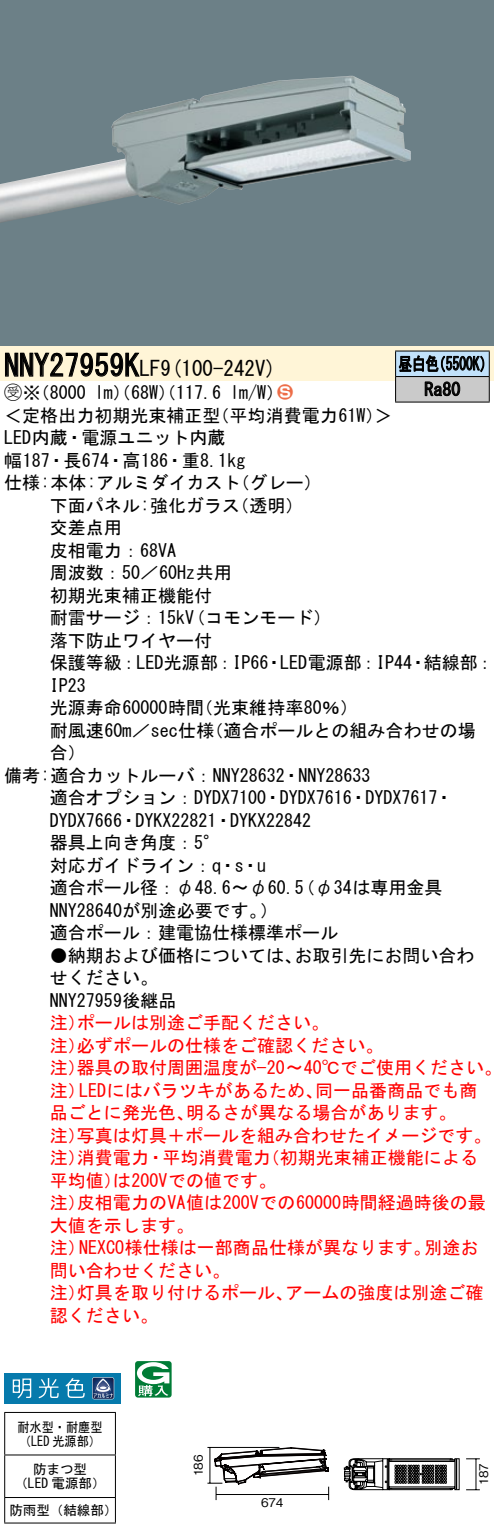
<style>
.page{position:relative;width:494px;height:1532px;background:#fff}
.page>*{position:absolute;margin:0;border:0;box-sizing:border-box;transform-origin:0 0}
.t1{font:30px "MS Gothic";color:#000}
.t2{font:21px "MS Gothic";color:#000}
.t3{font:18px/22.5px "MS Gothic";color:#000}
.t4{font:18px/22.5px "MS Gothic";color:#f00}
.t5{font:18px/25.5px "MS Gothic";color:#000;scale:.75 1}
.t6{font:18px "Ford Classification 1";color:#ed6d48}
.t7{font:13.5px/14.1px "MS Gothic";color:#000;text-align:center}
.t8{font:13.5px/14.1px "MS Gothic";color:#000;scale:.9 1}
.t9{font:12px "Gothic BBB Pro Medium 90 pv RKSJ H";letter-spacing:-.02em;color:#000}
.s1{font-size:30px}
.s2{font-family:"Ford Classification 1"}
.s3{color:#fff}
</style>
<div class="page">
<div style="left:0;top:0;width:493px;height:346px;background:#6c8087"></div>
<img style="left:0;top:76px;width:410px;height:147px">
<div style="left:0;top:346px;width:493px;height:34px;background:#fff5d7"></div>
<svg style="left:5px;top:352px;width:135px;height:25px"></svg>
<div style="left:4px;top:1372px;width:117px;height:31px;background:#067aac"></div>
<div style="left:13px;top:1379px;width:7px;height:13px;background:#fff"></div>
<svg style="left:14px;top:1378px;width:17px;height:20px"></svg>
<svg style="left:39px;top:1378px;width:20px;height:20px"></svg>
<svg style="left:66px;top:1378px;width:19px;height:20px"></svg>
<svg style="left:92px;top:1377px;width:22px;height:22px"></svg>
<svg style="left:135px;top:1361px;width:36px;height:36px"></svg>
<hr style="left:4px;top:1411px;width:112px;height:1px;background:#000">
<hr style="left:4px;top:1412px;width:1px;height:42px;background:#000">
<hr style="left:115px;top:1412px;width:1px;height:42px;background:#000">
<hr style="left:4px;top:1454px;width:112px;height:1px;background:#000">
<hr style="left:4px;top:1455px;width:1px;height:42px;background:#000">
<hr style="left:115px;top:1455px;width:1px;height:42px;background:#000">
<hr style="left:4px;top:1496px;width:112px;height:2px;background:#000">
<svg style="left:4px;top:1497px;width:1px;height:25px"></svg>
<svg style="left:115px;top:1497px;width:1px;height:25px"></svg>
<hr style="left:4px;top:1522px;width:112px;height:1px;background:#000">
<hr style="left:395px;top:350px;width:94px;height:1px;background:#000">
<hr style="left:395px;top:401px;width:94px;height:1px;background:#000">
<svg style="left:394px;top:351px;width:95px;height:50px"></svg>
<svg style="left:466px;top:1458px;width:13px;height:1px"></svg>
<svg style="left:466px;top:1489px;width:13px;height:1px"></svg>
<hr style="left:475px;top:1458px;width:1px;height:31px;background:#000">
<svg style="left:207px;top:1446px;width:252px;height:54px"></svg>
<h1 class="t1" style="left:4px;top:350px;width:122px">NNY27959</h1>
<p class="t2" style="left:124px;top:358px;width:153px"><span class="s1">K</span>LF (9 100-242 (V</p>
<p class="t3" style="left:4px;top:381px;width:83px"><span class="s2">B</span>※（8000</p>
<p class="t3" style="left:95px;top:381px;width:128px">lm）（68 ）（W 117.6</p>
<p class="t3" style="left:230px;top:381px;width:55px">l m (W/</p>
<p class="t6" style="left:277px;top:383px;width:17px">2<span class="s3">3</span></p>
<p class="t3" style="left:4px;top:404px;width:217px">＜定格出力初期光束補正型</p>
<p class="t3" style="left:4px;top:426px;width:223px">LED内蔵・電源ユニット内蔵</p>
<p class="t3" style="left:4px;top:449px;width:242px">幅187・長674・高186・重8.1kg</p>
<p class="t3" style="left:232px;top:471px;width:91px">（グレー(</p>
<p class="t3" style="left:211px;top:404px;width:182px">（平均消費電力6 1 &lt;(W</p>
<p class="t3" style="left:231px;top:471px;width:73px;text-indent:-227px">仕様:本体:アルミダイカスト<br>（透明(</p>
<p class="t3" style="left:50px;top:494px;width:192px">下面パネル:強化ガラス</p>
<p class="t3" style="left:50px;top:516px;width:74px">交差点用</p>
<p class="t3" style="left:50px;top:539px;width:128px">皮相電力：68VA</p>
<p class="t3" style="left:50px;top:561px;width:183px">周波数：50／60Hz共用</p>
<p class="t3" style="left:50px;top:584px;width:164px">初期光束補正機能付</p>
<p class="t3" style="left:187px;top:606px;width:145px">（コモンモード(</p>
<p class="t3" style="left:50px;top:606px;width:164px">耐雷サージ：15kV落下防止ワイヤー付</p>
<p class="t5" style="left:424px;top:351px;width:49px;text-indent:-26px">昼白色<br>Ra80</p>
<p class="t5" style="left:432px;top:351px;width:82px">（5500 (K</p>
<p class="t3" style="left:50px;top:651px;width:220px">保護等級：LED光源部：IP66</p>
<p class="t3" style="left:50px;top:674px;width:37px">IP23</p>
<p class="t3" style="left:195px;top:696px;width:164px">（光束維持率80％(</p>
<p class="t3" style="left:423px;top:651px;width:72px">結線部：</p>
<p class="t3" style="left:280px;top:651px;width:133px">LED電源部：IP44</p>
<p class="t3" style="left:265px;top:651px;width:19px">・</p>
<p class="t3" style="left:408px;top:651px;width:19px">・</p>
<p class="t3" style="left:50px;top:696px;width:156px">光源寿命60000時間</p>
<p class="t3" style="left:205px;top:719px;width:271px">（適合ポールとの組み合わせの場</p>
<p class="t3" style="left:50px;top:719px;width:166px">耐風速60 ／m sec仕様</p>
<p class="t3" style="left:50px;top:741px;width:37px">合(</p>
<p class="t3" style="left:4px;top:764px;width:367px">備考:適合カットルーバ：NNY28632・NNY28633</p>
<p class="t3" style="left:50px;top:786px;width:404px">適合オプション：DYDX7100・DYDX7616・DYDX7617・</p>
<p class="t3" style="left:50px;top:809px;width:263px">DYDX7666・DYKX22821・DYKX22842</p>
<p class="t3" style="left:50px;top:831px;width:173px">器具上向き角度：5°</p>
<p class="t3" style="left:50px;top:854px;width:218px">対応ガイドライン：・q ・s u</p>
<p class="t3" style="left:297px;top:876px;width:147px">（φ34は専用金具</p>
<p class="t3" style="left:260px;top:876px;width:45px;text-indent:-210px">適合ポール径：φ48.6〜φ60.5 (</p>
<p class="t3" style="left:50px;top:899px;width:218px">NNY28640が別途必要です。</p>
<p class="t3" style="left:50px;top:921px;width:289px">適合ポール：建電協仕様標準ポール</p>
<p class="t3" style="left:294px;top:944px;width:182px">お取引先にお問い合わ</p>
<p class="t3" style="left:50px;top:944px;width:253px">●納期および価格については、せください。<br>NNY27959後継品</p>
<p class="t4" style="left:77px;top:1011px;width:253px">ポールは別途ご手配ください。</p>
<p class="t4" style="left:77px;top:1011px;width:307px;text-indent:-27px">注）<br>必ずポールの仕様をご確認ください。</p>
<p class="t4" style="left:77px;top:1034px;width:426px;text-indent:-27px">注）<br>器具の取付周囲温度が−20〜40℃でご使用ください。</p>
<p class="t4" style="left:50px;top:1056px;width:37px">注）</p>
<p class="t4" style="left:79px;top:1079px;width:245px">LEDにはバラツキがあるため、</p>
<p class="t4" style="left:315px;top:1079px;width:163px">同一品番商品でも商</p>
<p class="t4" style="left:50px;top:1079px;width:37px">注）</p>
<p class="t4" style="left:77px;top:1101px;width:415px;text-indent:-27px">品ごとに発光色、<br>写真は灯具＋ポールを組み合わせたイメージです。</p>
<p class="t4" style="left:186px;top:1101px;width:272px">明るさが異なる場合があります。</p>
<p class="t4" style="left:50px;top:1124px;width:37px">注）</p>
<p class="t4" style="left:261px;top:1146px;width:217px">（初期光束補正機能による</p>
<p class="t4" style="left:77px;top:1146px;width:195px">消費電力・平均消費電力</p>
<p class="t4" style="left:50px;top:1146px;width:37px">注）</p>
<p class="t4" style="left:50px;top:1169px;width:228px">平均値は） 200Vでの値です。</p>
<p class="t4" style="left:77px;top:1191px;width:410px">皮相電力のVA値は200Vでの60000時間経過時後の最</p>
<p class="t4" style="left:50px;top:1191px;width:145px">注）<br>大値を示します。</p>
<p class="t4" style="left:79px;top:1236px;width:353px">NEXCO様仕様は一部商品仕様が異なります。</p>
<p class="t4" style="left:424px;top:1236px;width:55px">別途お</p>
<p class="t4" style="left:50px;top:1236px;width:181px">注）<br>問い合わせください。</p>
<p class="t4" style="left:77px;top:1281px;width:217px">灯具を取り付けるポール、</p>
<p class="t4" style="left:285px;top:1281px;width:200px">アームの強度は別途ご確</p>
<p class="t4" style="left:50px;top:1281px;width:109px">注）<br>認ください。</p>
<p class="t8" style="left:17px;top:1419px;width:96px">耐水型・耐塵型（LED 光源部(</p>
<p class="t7" style="left:14px;top:1462px;width:93px">防まつ型（LED 電源部(</p>
<p class="t7" style="left:9px;top:1503px;width:109px">防雨型（結線部(</p>
<p class="t9" style="left:189px;top:1476px;width:23px;rotate:-90deg">186</p>
<p class="t9" style="left:261px;top:1493px;width:24px">674</p>
<p class="t9" style="left:473px;top:1484px;width:23px;rotate:-90deg">187</p>
</div>
